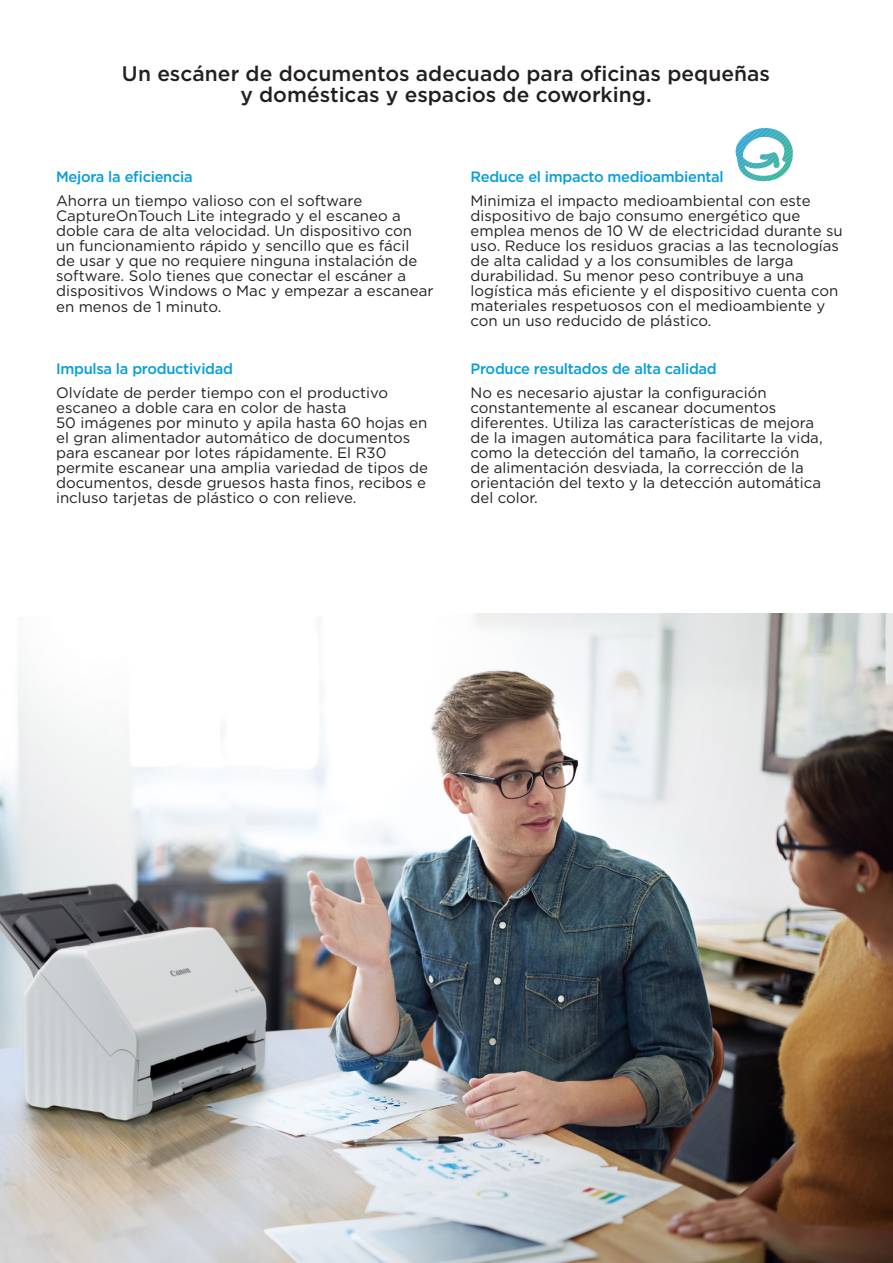
<style>
.page{position:relative;width:893px;height:1263px;background:#fff}
.page>*{position:absolute;margin:0;border:0;box-sizing:border-box;transform-origin:0 0}
.C_-_Head{font:500 21px/21px "Gotham";color:#231f20;text-align:center}
.SUBHEAD{font:15px/15px "Gotham";color:#231f20}
.BODY_BULLETS{font:15px/15px "Gotham";color:#231f20}
.BODY_BULLETS-2{font:500 15px "Gotham";letter-spacing:-.02em;color:#069edb}
.SUBHEAD-2{font:500 15px "Gotham";letter-spacing:-.02em;color:#069edb}
</style>
<div class="page">
<img style="left:0;top:613px;width:893px;height:650px">
<svg style="left:736px;top:128px;width:57px;height:53px"></svg>
<p class="C_-_Head" style="left:122px;top:62px;width:650px">Un escáner de documentos adecuado para oficinas pequeñas y domésticas y espacios de coworking.</p>
<p class="SUBHEAD-2" style="left:56px;top:167px;width:138px">Mejora la eficiencia</p>
<p class="SUBHEAD" style="left:56px;top:192px;width:379px">Ahorra un tiempo valioso con el software CaptureOnTouch Lite integrado y el escaneo a doble cara de alta velocidad. Un dispositivo con un funcionamiento rápido y sencillo que es fácil<br>de usar y que no requiere ninguna instalación de software. Solo tienes que conectar el escáner a dispositivos Windows o Mac y empezar a escanear</p>
<p class="SUBHEAD" style="left:56px;top:299px;width:167px">en menos de 1 minuto.</p>
<p class="BODY_BULLETS-2" style="left:56px;top:359px;width:178px">Impulsa la productividad</p>
<p class="BODY_BULLETS" style="left:56px;top:384px;width:373px">Olvídate de perder tiempo con el productivo escaneo a doble cara en color de hasta<br>50 imágenes por minuto y apila hasta 60 hojas en el gran alimentador automático de documentos para escanear por lotes rápidamente. El R30 permite escanear una amplia variedad de tipos de documentos, desde gruesos hasta finos, recibos e incluso tarjetas de plástico o con relieve.</p>
<p class="SUBHEAD-2" style="left:471px;top:167px;width:255px">Reduce el impacto medioambiental</p>
<p class="SUBHEAD" style="left:471px;top:192px;width:374px">Minimiza el impacto medioambiental con este dispositivo de bajo consumo energético que emplea menos de 10 W de electricidad durante su uso. Reduce los residuos gracias a las tecnologías de alta calidad y a los consumibles de larga durabilidad. Su menor peso contribuye a una logística más eficiente y el dispositivo cuenta con materiales respetuosos con el medioambiente y con un uso reducido de plástico.</p>
<p class="BODY_BULLETS-2" style="left:471px;top:359px;width:248px">Produce resultados de alta calidad</p>
<p class="BODY_BULLETS" style="left:471px;top:384px;width:354px">No es necesario ajustar la configuración constantemente al escanear documentos diferentes. Utiliza las características de mejora de la imagen automática para facilitarte la vida, como la detección del tamaño, la corrección<br>de alimentación desviada, la corrección de la orientación del texto y la detección automática del color.</p>
</div>
